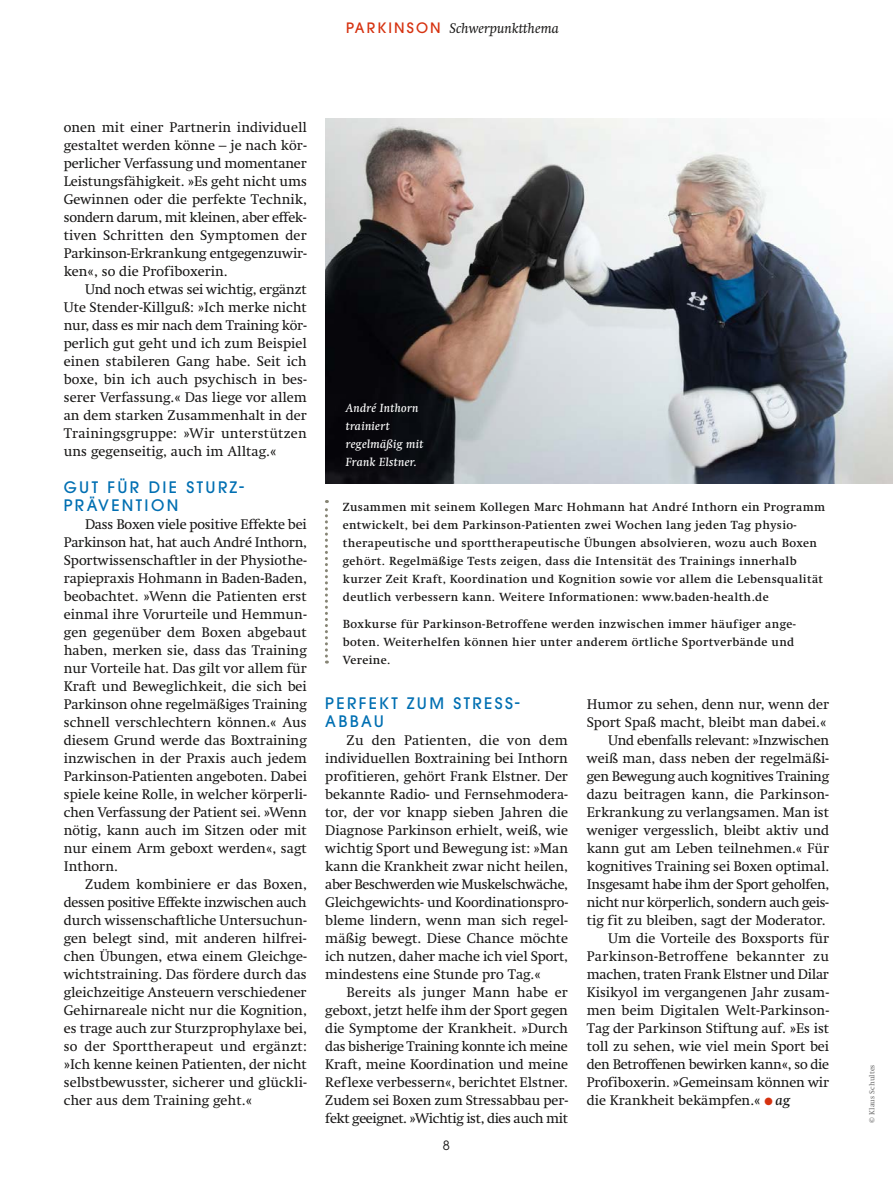
<style>
.page{position:relative;width:893px;height:1191px;background:#fff}
.page>*{position:absolute;margin:0;border:0;box-sizing:border-box;transform-origin:0 0}
.t1{font:500 15.75px/18px "ITC Avant Garde Pro";letter-spacing:.15em;color:#006fb2}
.t2{font:14.25px/18px "Swift LT Std";letter-spacing:-.005em;color:#181716;text-align:justify}
.t3{font:14.25px "Swift LT Std";letter-spacing:-.025em;color:#181716}
.t4{font:14.25px "Swift LT Std";letter-spacing:-.03em;color:#181716}
.t5{font:14.25px "Swift LT Std";letter-spacing:.02em;color:#181716}
.t6{font:italic 14.25px "Swift LT Std";color:#181716}
.t7{font:12.75px "ITC Avant Garde Pro";color:#181716}
.t8{font:500 12px/18px "Swift LT Std";letter-spacing:.03em;color:#181716}
.t9{font:italic 500 12px/18px "Swift LT Std";letter-spacing:.02em;color:#fff}
.t10{font:7.5px "Swift LT Std";letter-spacing:.01em;color:#6e6e6e}
.s1{font-family:"ITC Avant Garde Pro";font-weight:500;font-style:normal;color:#d63210}
.s2{color:#d63210}
.s3{font-weight:500;font-style:italic}
</style>
<div class="page">
<img style="left:325px;top:119px;width:568px;height:364px">
<svg style="left:325px;top:500px;width:3px;height:163px"></svg>
<p class="t6" style="left:346px;top:21px;width:214px"><span class="s1">PARKINSON</span> Schwerpunktthema</p>
<p class="t2" style="left:64px;top:119px;width:245px">onen mit einer Partnerin individuell gestaltet werden könne – je nach kör&shy;perlicher Verfassung und momentaner Leistungsfähigkeit. »Es geht nicht ums Gewinnen oder die perfekte Technik, sondern darum, mit kleinen, aber effek&shy;tiven Schritten den Symptomen der Parkinson-Erkrankung entgegenzuwir&shy;ken«, so die Profiboxerin.</p>
<p class="t2" style="left:64px;top:281px;width:245px;text-indent:21px">Und noch etwas sei wichtig, ergänzt Ute Stender-Killguß: »Ich merke nicht nur, dass es mir nach dem Training kör&shy;perlich gut geht und ich zum Beispiel einen stabileren Gang habe. Seit ich boxe, bin ich auch psychisch in bes&shy;serer Verfassung.« Das liege vor allem an dem starken Zusammenhalt in der Trainingsgruppe: »Wir unterstützen uns gegenseitig, auch im Alltag.«</p>
<p class="t1" style="left:64px;top:477px;width:182px">GUT FÜR DIE STURZ-<br>PRÄVENTION</p>
<p class="t2" style="left:64px;top:515px;width:245px;text-indent:21px">Dass Boxen viele positive Effekte bei Parkinson hat, hat auch André Inthorn, Sportwissenschaftler in der Physiothe&shy;rapiepraxis Hohmann in Baden-Baden, beobachtet. »Wenn die Patienten erst einmal ihre Vorurteile und Hemmun&shy;gen gegenüber dem Boxen abgebaut haben, merken sie, dass das Training nur Vorteile hat. Das gilt vor allem für Kraft und Beweglichkeit, die sich bei Parkinson ohne regelmäßiges Training schnell verschlechtern können.« Aus diesem Grund werde das Boxtraining inzwischen in der Praxis auch jedem Parkinson-Patienten angeboten. Dabei spiele keine Rolle, in welcher körperli&shy;chen Verfassung der Patient sei. »Wenn nötig, kann auch im Sitzen oder mit nur einem Arm geboxt werden«, sagt Inthorn.</p>
<p class="t2" style="left:64px;top:875px;width:245px;text-indent:21px">Zudem kombiniere er das Boxen, dessen positive Effekte inzwischen auch durch wissenschaftliche Untersuchun&shy;gen belegt sind, mit anderen hilfrei&shy;chen Übungen, etwa einem Gleichge&shy;wichtstraining. Das fördere durch das gleichzeitige Ansteuern verschiedener Gehirnareale nicht nur die Kognition, es trage auch zur Sturzprophylaxe bei, so der Sporttherapeut und ergänzt: »Ich kenne keinen Patienten, der nicht selbstbewusster, sicherer und glückli&shy;cher aus dem Training geht.«</p>
<p class="t9" style="left:346px;top:398px;width:79px">André Inthorn trainiert regelmäßig mit<br>Frank Elstner.</p>
<p class="t8" style="left:343px;top:497px;width:484px">Zusammen mit seinem Kollegen Marc Hohmann hat André Inthorn ein Programm entwickelt, bei dem Parkinson-Patienten zwei Wochen lang jeden Tag physio&shy;therapeutische und sporttherapeutische Übungen absolvieren, wozu auch Boxen gehört. Regelmäßige Tests zeigen, dass die Intensität des Trainings innerhalb kurzer Zeit Kraft, Koordination und Kognition sowie vor allem die Lebensqualität deutlich verbessern kann. Weitere Informationen: www.baden-health.de</p>
<p class="t8" style="left:343px;top:614px;width:455px">Boxkurse für Parkinson-Betroffene werden inzwischen immer häufiger ange&shy;boten. Weiterhelfen können hier unter anderem örtliche Sportverbände und<br>Vereine.</p>
<p class="t2" style="left:587px;top:695px;width:244px">Humor zu sehen, denn nur, wenn der</p>
<p class="t2" style="left:587px;top:713px;width:241px">Sport Spaß macht, bleibt man dabei.«</p>
<p class="t2" style="left:608px;top:731px;width:223px">Und ebenfalls relevant: »Inzwischen</p>
<p class="t2" style="left:587px;top:749px;width:244px">weiß man, dass neben der regelmäßi-</p>
<p class="t3" style="left:587px;top:768px;width:244px">gen Bewegung auch kognitives Training</p>
<p class="t2" style="left:587px;top:785px;width:244px">dazu beitragen kann, die Parkinson-</p>
<p class="t2" style="left:587px;top:803px;width:244px">Erkrankung zu verlangsamen. Man ist</p>
<p class="t2" style="left:587px;top:821px;width:244px">weniger vergesslich, bleibt aktiv und</p>
<p class="t2" style="left:587px;top:839px;width:244px">kann gut am Leben teilnehmen.« Für</p>
<p class="t2" style="left:587px;top:857px;width:244px">kognitives Training sei Boxen optimal.</p>
<p class="t3" style="left:587px;top:876px;width:244px">Insgesamt habe ihm der Sport geholfen,</p>
<p class="t4" style="left:587px;top:894px;width:244px">nicht nur körperlich, sondern auch geis-</p>
<p class="t2" style="left:587px;top:911px;width:240px">tig fit zu bleiben, sagt der Moderator.</p>
<p class="t2" style="left:608px;top:929px;width:223px">Um die Vorteile des Boxsports für</p>
<p class="t5" style="left:587px;top:948px;width:244px">Parkinson-Betroffene bekannter zu</p>
<p class="t2" style="left:587px;top:965px;width:244px">machen, traten Frank Elstner und Dilar</p>
<p class="t2" style="left:587px;top:983px;width:244px">Kisikyol im vergangenen Jahr zusam-</p>
<p class="t2" style="left:587px;top:1001px;width:244px">men beim Digitalen Welt-Parkinson-</p>
<p class="t2" style="left:587px;top:1019px;width:244px">Tag der Parkinson Stiftung auf. »Es ist</p>
<p class="t2" style="left:587px;top:1037px;width:244px">toll zu sehen, wie viel mein Sport bei</p>
<p class="t2" style="left:587px;top:1055px;width:244px">den Betroffenen bewirken kann«, so die</p>
<p class="t2" style="left:587px;top:1073px;width:244px">Profiboxerin. »Gemeinsam können wir</p>
<p class="t2" style="left:587px;top:1091px;width:205px">die Krankheit bekämpfen.« <span class="s2">●</span> <span class="s3">ag</span></p>
<p class="t1" style="left:325px;top:693px;width:196px">PERFEKT ZUM STRESS-<br>ABBAU</p>
<p class="t2" style="left:325px;top:731px;width:244px;text-indent:21px">Zu den Patienten, die von dem individuellen Boxtraining bei Inthorn profitieren, gehört Frank Elstner. Der bekannte Radio- und Fernsehmodera&shy;tor, der vor knapp sieben Jahren die Diagnose Parkinson erhielt, weiß, wie wichtig Sport und Bewegung ist: »Man kann die Krankheit zwar nicht heilen, aber Beschwerden wie Muskelschwäche, Gleichgewichts- und Koordinationspro&shy;bleme lindern, wenn man sich regel&shy;mäßig bewegt. Diese Chance möchte ich nutzen, daher mache ich viel Sport, mindestens eine Stunde pro Tag.«</p>
<p class="t2" style="left:325px;top:983px;width:244px;text-indent:21px">Bereits als junger Mann habe er geboxt, jetzt helfe ihm der Sport gegen die Symptome der Krankheit. »Durch das bisherige Training konnte ich meine Kraft, meine Koordination und meine Reflexe verbessern«, berichtet Elstner.<br>Zudem sei Boxen zum Stressabbau per&shy;fekt geeignet. »Wichtig ist, dies auch mit</p>
<p class="t7" style="left:443px;top:1137px;width:9px">8</p>
<p class="t10" style="left:868px;top:1122px;width:60px;rotate:-90deg">© Klaus Schultes</p>
</div>
